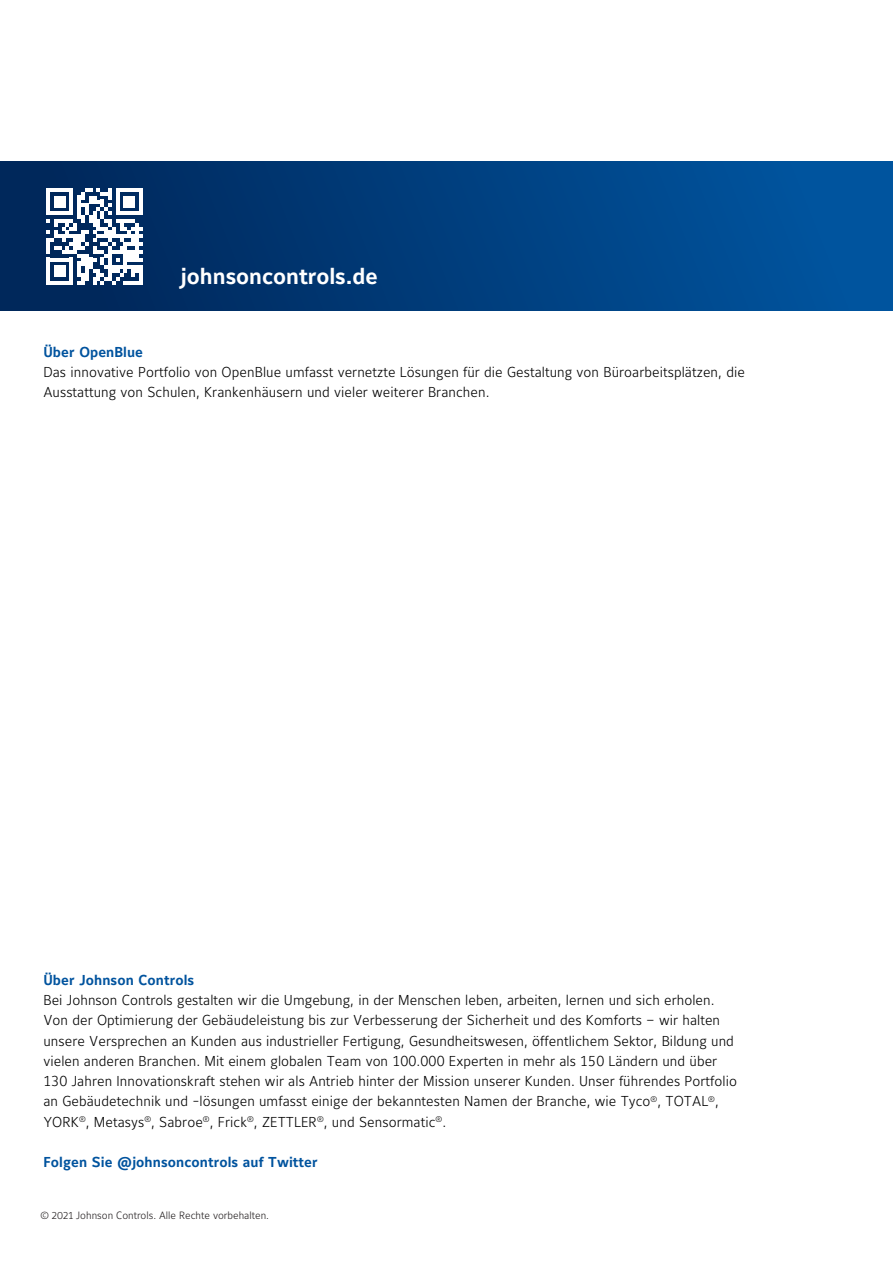
<style>
.page{position:relative;width:893px;height:1263px;background:#fff}
.page>*{position:absolute;margin:0;border:0;box-sizing:border-box;transform-origin:0 0}
.t1{font:700 22.5px "Maurea Jci Lf ML";color:#fff}
.Text_9_5pts_13_5pt{font:300 14.25px/20.2px "Maurea Jci Tf ML";letter-spacing:.005em;color:#000}
.Hightlight_text_blue{font:700 14.25px "Maurea Jci Lf ML";letter-spacing:.005em;color:#01539e}
._02_Footnote_Source{font:300 10.5px "Maurea Jci Lf ML";color:#231f20}
</style>
<div class="page">
<div style="left:0;top:162px;width:893px;height:149px;background:linear-gradient(to right,#002456,#0057a2)"></div>
<svg style="left:46px;top:188px;width:97px;height:97px"></svg>
<h1 class="t1" style="left:181px;top:263px;width:199px">johnsoncontrols.de</h1>
<p class="Hightlight_text_blue" style="left:43px;top:343px;width:101px">Über OpenBlue</p>
<p class="Text_9_5pts_13_5pt" style="left:43px;top:362px;width:703px">Das innovative Portfolio von OpenBlue umfasst vernetzte Lösungen für die Gestaltung von Büroarbeitsplätzen, die<br>Ausstattung von Schulen, Krankenhäusern und vieler weiterer Branchen.</p>
<p class="Hightlight_text_blue" style="left:43px;top:971px;width:152px">Über Johnson Controls</p>
<p class="Text_9_5pts_13_5pt" style="left:43px;top:989px;width:673px">Bei Johnson Controls gestalten wir die Umgebung, in der Menschen leben, arbeiten, lernen und sich erholen.</p>
<p class="Text_9_5pts_13_5pt" style="left:43px;top:1010px;width:678px">Von der Optimierung der Gebäudeleistung bis zur Verbesserung der Sicherheit und des Komforts – wir halten</p>
<p class="Text_9_5pts_13_5pt" style="left:43px;top:1030px;width:692px">unsere Versprechen an Kunden aus industrieller Fertigung, Gesundheitswesen, öffentlichem Sektor, Bildung und</p>
<p class="Text_9_5pts_13_5pt" style="left:43px;top:1050px;width:675px">vielen anderen Branchen. Mit einem globalen Team von 100.000 Experten in mehr als 150 Ländern und über</p>
<p class="Text_9_5pts_13_5pt" style="left:43px;top:1070px;width:695px">130 Jahren Innovationskraft stehen wir als Antrieb hinter der Mission unserer Kunden. Unser führendes Portfolio</p>
<p class="Text_9_5pts_13_5pt" style="left:43px;top:1091px;width:677px">an Gebäudetechnik und -lösungen umfasst einige der bekanntesten Namen der Branche, wie Tyco<sup>®</sup>, TOTAL<sup>®</sup>,</p>
<p class="Text_9_5pts_13_5pt" style="left:43px;top:1111px;width:404px">YORK<sup>®</sup>, Metasys<sup>®</sup>, Sabroe<sup>®</sup>, Frick<sup>®</sup>, ZETTLER<sup>®</sup>, und Sensormatic<sup>®</sup>.</p>
<p class="Hightlight_text_blue" style="left:43px;top:1153px;width:276px">Folgen Sie @johnsoncontrols auf Twitter</p>
<p class="_02_Footnote_Source" style="left:40px;top:1209px;width:230px">© 2021 Johnson Controls. Alle Rechte vorbehalten.</p>
</div>
